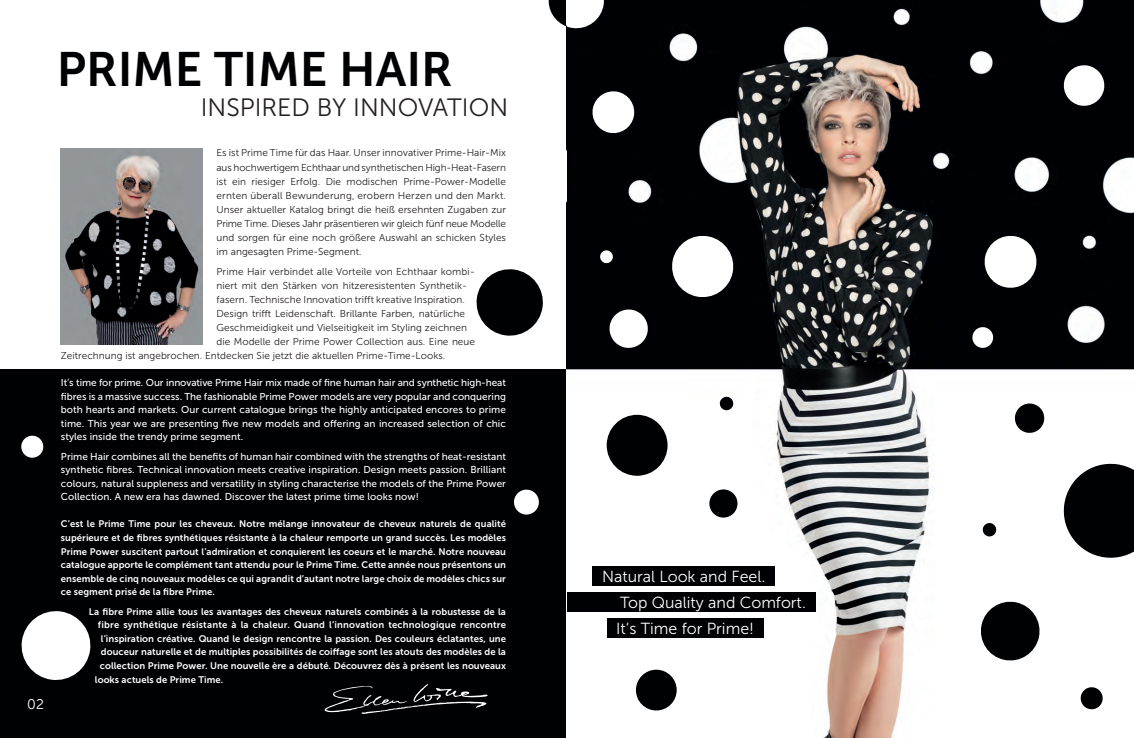
<style>
.page{position:relative;width:1134px;height:738px;background:#fff}
.page>*{position:absolute;margin:0;border:0;box-sizing:border-box;transform-origin:0 0}
.t1{font:48px "Museo Sans 700";color:#000103}
.t2{font:25px "Museo Sans 300";color:#231f20}
.t3{font:16px "Museo Sans 300";color:#fff}
.t4{font:14px "Museo Sans 300";color:#fff}
.t5{font:10px/14px "Museo Sans 300";letter-spacing:.005em;color:#231f20;text-align:justify}
.t6{font:10px/13.5px "Museo Sans 500";letter-spacing:.005em;color:#fff;text-align:justify}
.t7{font:9.5px/13.5px "Museo Sans 700";letter-spacing:.005em;color:#fff;text-align:justify}
</style>
<div class="page">
<div style="left:0;top:369px;width:567px;height:368px;background:#000103"></div>
<svg style="left:476px;top:269px;width:67px;height:67px"></svg>
<svg style="left:21px;top:611px;width:70px;height:69px"></svg>
<svg style="left:21px;top:435px;width:23px;height:23px"></svg>
<svg style="left:324px;top:684px;width:164px;height:29px"></svg>
<img style="left:61px;top:149px;width:141px;height:195px">
<svg style="left:514px;top:489px;width:25px;height:26px"></svg>
<img style="left:567px;top:0;width:567px;height:737px">
<div style="left:592px;top:565px;width:182px;height:20px;background:#000103"></div>
<div style="left:607px;top:617px;width:156px;height:20px;background:#000103"></div>
<div style="left:567px;top:591px;width:248px;height:20px;background:#000103"></div>
<svg style="left:1080px;top:685px;width:24px;height:24px"></svg>
<svg style="left:982px;top:522px;width:15px;height:14px"></svg>
<svg style="left:719px;top:396px;width:15px;height:14px"></svg>
<svg style="left:1013px;top:402px;width:32px;height:32px"></svg>
<svg style="left:978px;top:598px;width:64px;height:64px"></svg>
<svg style="left:608px;top:307px;width:42px;height:42px"></svg>
<svg style="left:669px;top:233px;width:67px;height:67px"></svg>
<svg style="left:599px;top:249px;width:14px;height:14px"></svg>
<svg style="left:1062px;top:63px;width:44px;height:45px"></svg>
<svg style="left:982px;top:233px;width:57px;height:57px"></svg>
<svg style="left:971px;top:326px;width:23px;height:22px"></svg>
<div style="left:636px;top:669px;width:41px;height:41px;background:#000103;border-radius:50%"></div>
<div style="left:607px;top:414px;width:60px;height:61px;background:#000103;border-radius:50%"></div>
<div style="left:709px;top:489px;width:28px;height:28px;background:#000103;border-radius:50%"></div>
<svg style="left:1061px;top:460px;width:73px;height:100px"></svg>
<div style="left:567px;top:133px;width:40px;height:77px;background:#000103"></div>
<svg style="left:591px;top:89px;width:45px;height:46px"></svg>
<svg style="left:548px;top:0;width:56px;height:30px"></svg>
<h3 class="t4" style="left:27px;top:696px;width:18px">02</h3>
<h1 class="t1" style="left:57px;top:42px;width:398px">PRIME TIME HAIR</h1>
<h2 class="t2" style="left:201px;top:93px;width:309px">INSPIRED BY INNOVATION</h2>
<p class="t5" style="left:217px;top:146px;width:291px">Es ist Prime Time für das Haar. Unser innovativer Prime-Hair-Mix aus hochwertigem Echthaar und synthetischen High-Heat-Fasern ist ein riesiger Erfolg. Die modischen Prime-Power-Modelle ernten überall Bewunderung, erobern Herzen und den Markt.<br>Unser aktueller Katalog bringt die heiß ersehnten Zugaben zur Prime Time. Dieses Jahr präsentieren wir gleich fünf neue Modelle und sorgen für eine noch größere Auswahl an schicken Styles im angesagten Prime-Segment.</p>
<p class="t5" style="left:217px;top:264px;width:260px">Prime Hair verbindet alle Vorteile von Echthaar kombi-</p>
<p class="t5" style="left:217px;top:278px;width:252px">niert mit den Stärken von hitzeresistenten Synthetik-</p>
<p class="t5" style="left:217px;top:292px;width:250px">fasern. Technische Innovation trifft kreative Inspiration.</p>
<p class="t5" style="left:217px;top:306px;width:250px">Design trifft Leidenschaft. Brillante Farben, natürliche</p>
<p class="t5" style="left:217px;top:320px;width:252px">Geschmeidigkeit und Vielseitigkeit im Styling zeichnen</p>
<p class="t5" style="left:217px;top:334px;width:260px">die Modelle der Prime Power Collection aus. Eine neue</p>
<p class="t5" style="left:61px;top:348px;width:386px">Zeitrechnung ist angebrochen. Entdecken Sie jetzt die aktuellen Prime-Time-Looks.</p>
<p class="t6" style="left:61px;top:376px;width:447px">It’s time for prime. Our innovative Prime Hair mix made of fine human hair and synthetic high-heat fibres is a massive success. The fashionable Prime Power models are very popular and conquering both hearts and markets. Our current catalogue brings the highly anticipated encores to prime time. This year we are presenting five new models and offering an increased selection of chic styles inside the trendy prime segment.</p>
<p class="t6" style="left:61px;top:449px;width:447px">Prime Hair combines all the benefits of human hair combined with the strengths of heat-resistant synthetic fibres. Technical innovation meets creative inspiration. Design meets passion. Brilliant colours, natural suppleness and versatility in styling characterise the models of the Prime Power Collection. A new era has dawned. Discover the latest prime time looks now!</p>
<p class="t7" style="left:61px;top:517px;width:447px">C’est le Prime Time pour les cheveux. Notre mélange innovateur de cheveux naturels de qualité supérieure et de fibres synthétiques résistante à la chaleur remporte un grand succès. Les modèles Prime Power suscitent partout l’admiration et conquierent les coeurs et le marché. Notre nouveau catalogue apporte le complément tant attendu pour le Prime Time. Cette année nous présentons un ensemble de cinq nouveaux modèles ce qui agrandit d’autant notre large choix de modèles chics sur ce segment prisé de la fibre Prime.</p>
<p class="t7" style="left:89px;top:604px;width:419px">La fibre Prime allie tous les avantages des cheveux naturels combinés à la robustesse de la</p>
<p class="t7" style="left:98px;top:617px;width:410px">fibre synthétique résistante à la chaleur. Quand l’innovation technologique rencontre</p>
<p class="t7" style="left:101px;top:631px;width:407px">l’inspiration créative. Quand le design rencontre la passion. Des couleurs éclatantes, une</p>
<p class="t7" style="left:101px;top:644px;width:407px">douceur naturelle et de multiples possibilités de coiffage sont les atouts des modèles de la</p>
<p class="t7" style="left:100px;top:658px;width:408px">collection Prime Power. Une nouvelle ère a débuté. Découvrez dès à présent les nouveaux</p>
<p class="t7" style="left:95px;top:672px;width:130px">looks actuels de Prime Time.</p>
<h3 class="t3" style="left:602px;top:567px;width:165px">Natural Look and Feel.</h3>
<h3 class="t3" style="left:616px;top:619px;width:139px">It‘s Time for Prime!</h3>
<h3 class="t3" style="left:620px;top:593px;width:187px">Top Quality and Comfort.</h3>
</div>
